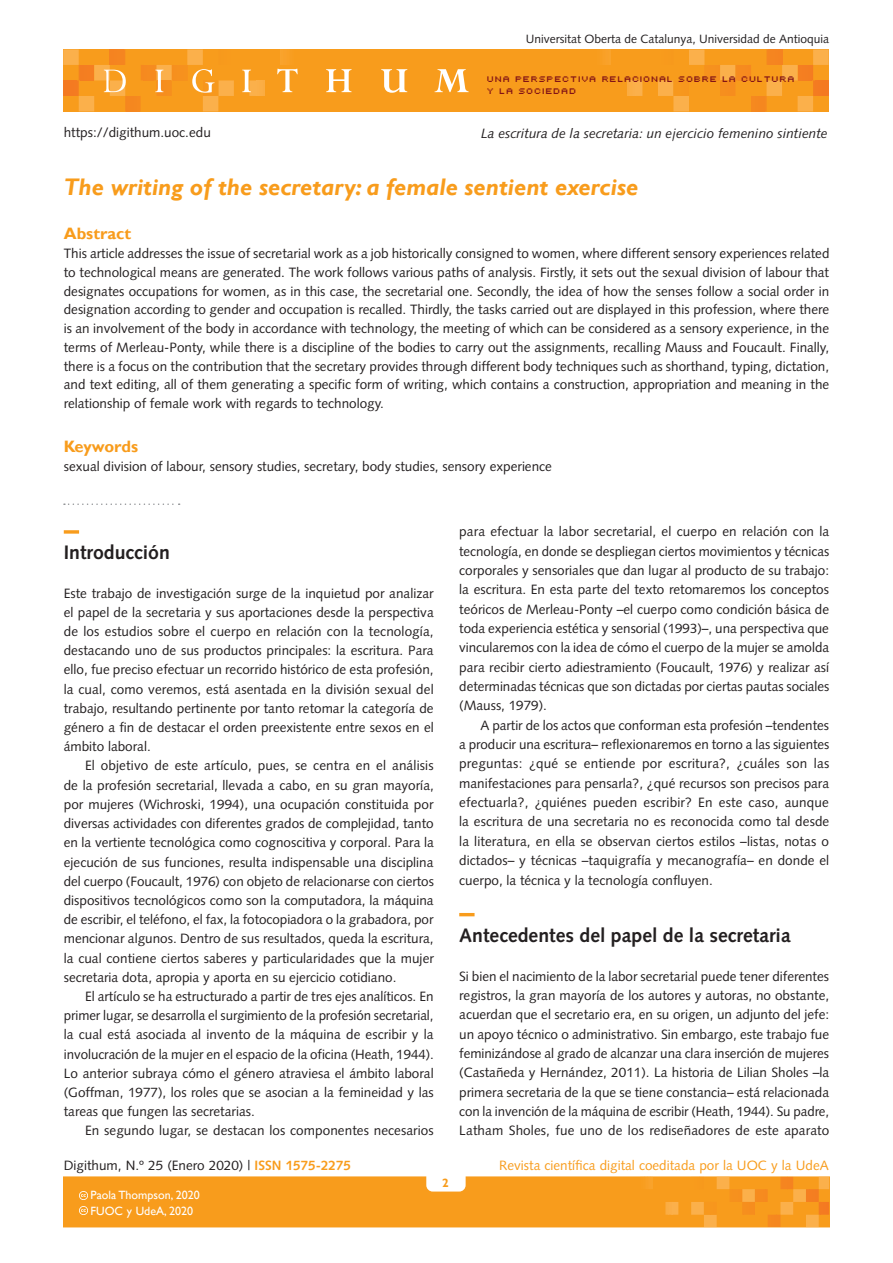
<style>
.page{position:relative;width:893px;height:1263px;background:#fff}
.page>*{position:absolute;margin:0;border:0;box-sizing:border-box;transform-origin:0 0}
.t1{font:italic 700 24px "Gill Sans";color:#f89c1c}
.t2{font:700 19.5px "Syntax LT";color:#231f20}
.t3{font:700 16.5px "Gill Sans";color:#f89c1c}
.t4{font:13.5px/19.2px "Syntax LT";color:#231f20;text-align:justify}
.t5{font:italic 13.5px "Syntax LT";color:#231f20}
.t6{font:13.5px "Syntax LT";color:#f89c1c}
.t7{font:12px "Syntax LT";color:#231f20}
.t8{font:12px/15.8px "Gill Sans";color:#fff}
.t9{font:700 12px "Gill Sans";color:#f89c1c}
.t10{font:9px/12px "Uni 0554";color:#821316}
.s1{font-weight:700;color:#f89c1c}
</style>
<div class="page">
<hr style="left:829px;top:1177px;width:1px;height:50px;background:#f47921">
<svg style="left:64px;top:1177px;width:765px;height:50px;background:#f89d21"></svg>
<div style="left:63px;top:49px;width:766px;height:62px;background:#f89c1c"></div>
<hr style="left:265px;top:49px;width:1px;height:62px;background:#faab40">
<hr style="left:266px;top:49px;width:2px;height:62px;background:#faab3f">
<hr style="left:268px;top:49px;width:1px;height:62px;background:#faaa3d">
<hr style="left:269px;top:49px;width:2px;height:62px;background:#faa93b">
<hr style="left:271px;top:49px;width:1px;height:62px;background:#faa839">
<hr style="left:272px;top:49px;width:2px;height:62px;background:#faa837">
<hr style="left:274px;top:49px;width:1px;height:62px;background:#faa736">
<hr style="left:275px;top:49px;width:2px;height:62px;background:#faa633">
<hr style="left:277px;top:49px;width:1px;height:62px;background:#f9a531">
<hr style="left:278px;top:49px;width:2px;height:62px;background:#f9a430">
<hr style="left:625px;top:49px;width:2px;height:62px;background:#faab40">
<hr style="left:624px;top:49px;width:1px;height:62px;background:#faab3f">
<hr style="left:622px;top:49px;width:2px;height:62px;background:#faaa3d">
<hr style="left:621px;top:49px;width:1px;height:62px;background:#faa93b">
<hr style="left:619px;top:49px;width:2px;height:62px;background:#faa839">
<hr style="left:618px;top:49px;width:1px;height:62px;background:#faa837">
<hr style="left:616px;top:49px;width:2px;height:62px;background:#faa736">
<hr style="left:615px;top:49px;width:1px;height:62px;background:#faa633">
<hr style="left:613px;top:49px;width:2px;height:62px;background:#f9a531">
<hr style="left:612px;top:49px;width:1px;height:62px;background:#f9a430">
<svg style="left:605px;top:49px;width:6px;height:16px"></svg>
<svg style="left:627px;top:49px;width:202px;height:62px"></svg>
<hr style="left:815px;top:80px;width:4px;height:16px;background:#f47b21">
<hr style="left:819px;top:80px;width:3px;height:16px;background:#f47a21">
<hr style="left:822px;top:80px;width:3px;height:16px;background:#f47921">
<hr style="left:825px;top:80px;width:4px;height:16px;background:#f47921">
<svg style="left:63px;top:49px;width:202px;height:62px"></svg>
<svg style="left:277px;top:49px;width:21px;height:43px"></svg>
<svg style="left:326px;top:69px;width:26px;height:23px"></svg>
<svg style="left:381px;top:69px;width:26px;height:24px"></svg>
<svg style="left:434px;top:69px;width:35px;height:23px"></svg>
<svg style="left:64px;top:530px;width:15px;height:4px"></svg>
<hr style="left:459px;top:913px;width:16px;height:3px;background:#f89c1c">
<svg style="left:64px;top:503px;width:116px;height:2px"></svg>
<p class="t7" style="left:526px;top:32px;width:305px">Universitat Oberta de Catalunya, Universidad de Antioquia</p>
<p class="t10" style="left:488px;top:72px;width:310px">UNA PERSPECTIVA RELACIONAL SOBRE LA CULTURA<br>Y LA SOCIEDAD</p>
<p class="t5" style="left:481px;top:125px;width:348px">La escritura de la secretaria: un ejercicio femenino sintiente</p>
<h1 class="t1" style="left:64px;top:173px;width:576px">The writing of the secretary: a female sentient exercise</h1>
<p class="t3" style="left:64px;top:224px;width:69px">Abstract</p>
<p class="t4" style="left:64px;top:244px;width:767px;line-height:18.8px">This article addresses the issue of secretarial work as a job historically consigned to women, where different sensory experiences related to technological means are generated. The work follows various paths of analysis. Firstly, it sets out the sexual division of labour that designates occupations for women, as in this case, the secretarial one. Secondly, the idea of how the senses follow a social order in designation according to gender and occupation is recalled. Thirdly, the tasks carried out are displayed in this profession, where there is an involvement of the body in accordance with technology, the meeting of which can be considered as a sensory experience, in the terms of Merleau-Ponty, while there is a discipline of the bodies to carry out the assignments, recalling Mauss and Foucault. Finally, there is a focus on the contribution that the secretary provides through different body techniques such as shorthand, typing, dictation, and text editing, all of them generating a specific form of writing, which contains a construction, appropriation and meaning in the relationship of female work with regards to technology.</p>
<p class="t3" style="left:64px;top:437px;width:76px">Keywords</p>
<p class="t4" style="left:64px;top:457px;width:490px">sexual division of labour, sensory studies, secretary, body studies, sensory experience</p>
<p class="t4" style="left:64px;top:122px;width:149px">https://digithum.uoc.edu</p>
<h2 class="t2" style="left:64px;top:541px;width:108px">Introducción</h2>
<p class="t4" style="left:64px;top:583px;width:371px">Este trabajo de investigación surge de la inquietud por analizar el papel de la secretaria y sus aportaciones desde la perspectiva de los estudios sobre el cuerpo en relación con la tecnología, destacando uno de sus productos principales: la escritura. Para ello, fue preciso efectuar un recorrido histórico de esta profesión, la cual, como veremos, está asentada en la división sexual del trabajo, resultando pertinente por tanto retomar la categoría de género a fin de destacar el orden preexistente entre sexos en el ámbito laboral.</p>
<p class="t4" style="left:64px;top:756px;width:372px;text-indent:21px">El objetivo de este artículo, pues, se centra en el análisis de la profesión secretarial, llevada a cabo, en su gran mayoría, por mujeres (Wichroski, 1994), una ocupación constituida por diversas actividades con diferentes grados de complejidad, tanto en la vertiente tecnológica como cognoscitiva y corporal. Para la ejecución de sus funciones, resulta indispensable una disciplina del cuerpo (Foucault, 1976) con objeto de relacionarse con ciertos dispositivos tecnológicos como son la computadora, la máquina de escribir, el teléfono, el fax, la fotocopiadora o la grabadora, por mencionar algunos. Dentro de sus resultados, queda la escritura, la cual contiene ciertos saberes y particularidades que la mujer secretaria dota, apropia y aporta en su ejercicio cotidiano.</p>
<p class="t4" style="left:64px;top:987px;width:372px;text-indent:21px">El artículo se ha estructurado a partir de tres ejes analíticos. En primer lugar, se desarrolla el surgimiento de la profesión secretarial, la cual está asociada al invento de la máquina de escribir y la involucración de la mujer en el espacio de la oficina (Heath, 1944).<br>Lo anterior subraya cómo el género atraviesa el ámbito laboral (Goffman, 1977), los roles que se asocian a la femineidad y las tareas que fungen las secretarias.</p>
<p class="t4" style="left:85px;top:1121px;width:350px">En segundo lugar, se destacan los componentes necesarios</p>
<p class="t4" style="left:459px;top:522px;width:372px">para efectuar la labor secretarial, el cuerpo en relación con la tecnología, en donde se despliegan ciertos movimientos y técnicas corporales y sensoriales que dan lugar al producto de su trabajo: la escritura. En esta parte del texto retomaremos los conceptos teóricos de Merleau-Ponty –el cuerpo como condición básica de toda experiencia estética y sensorial (1993)–, una perspectiva que vincularemos con la idea de cómo el cuerpo de la mujer se amolda para recibir cierto adiestramiento (Foucault, 1976) y realizar así determinadas técnicas que son dictadas por ciertas pautas sociales (Mauss, 1979).</p>
<p class="t4" style="left:459px;top:715px;width:372px;text-indent:21px">A partir de los actos que conforman esta profesión –tendentes a producir una escritura– reflexionaremos en torno a las siguientes preguntas: ¿qué se entiende por escritura?, ¿cuáles son las manifestaciones para pensarla?, ¿qué recursos son precisos para efectuarla?, ¿quiénes pueden escribir? En este caso, aunque la escritura de una secretaria no es reconocida como tal desde la literatura, en ella se observan ciertos estilos –listas, notas o dictados– y técnicas –taquigrafía y mecanografía– en donde el cuerpo, la técnica y la tecnología confluyen.</p>
<h2 class="t2" style="left:459px;top:924px;width:333px">Antecedentes del papel de la secretaria</h2>
<p class="t4" style="left:459px;top:966px;width:372px">Si bien el nacimiento de la labor secretarial puede tener diferentes registros, la gran mayoría de los autores y autoras, no obstante, acuerdan que el secretario era, en su origen, un adjunto del jefe: un apoyo técnico o administrativo. Sin embargo, este trabajo fue feminizándose al grado de alcanzar una clara inserción de mujeres (Castañeda y Hernández, 2011). La historia de Lilian Sholes –la primera secretaria de la que se tiene constancia– está relacionada con la invención de la máquina de escribir (Heath, 1944). Su padre, Latham Sholes, fue uno de los rediseñadores de este aparato</p>
<p class="t4" style="left:64px;top:1155px;width:289px">Digithum, N.º 25 (Enero 2020) | <span class="s1">ISSN 1575-2275</span></p>
<p class="t6" style="left:499px;top:1157px;width:331px">Revista científica digital coeditada por la UOC y la UdeA</p>
<p class="t9" style="left:442px;top:1175px;width:8px">2</p>
<p class="t8" style="left:91px;top:1187px;width:111px">Paola Thompson, 2020<br>FUOC y UdeA, 2020</p>
</div>
